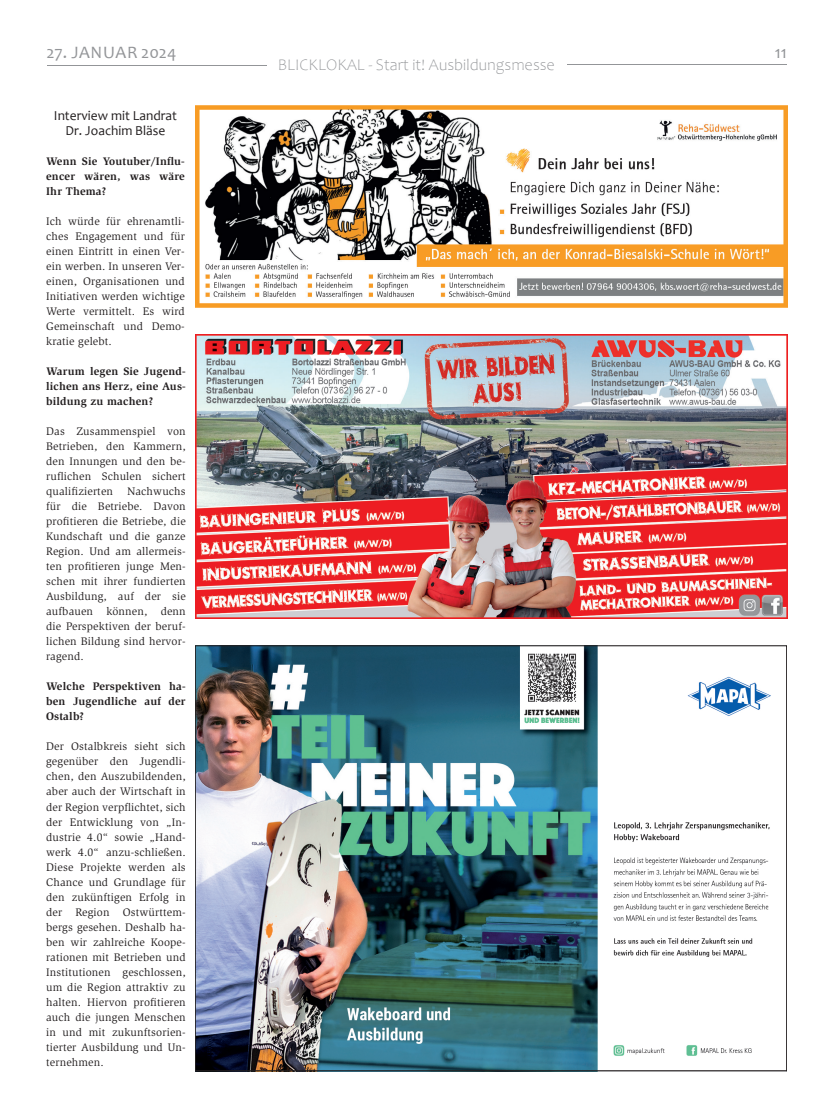
<style>
.page{position:relative;width:833px;height:1117px;background:#fff}
.page>*{position:absolute;margin:0;border:0;box-sizing:border-box;transform-origin:0 0}
.t1{font:17.5px "Candara";letter-spacing:.015em;color:#939598}
.t2{font:300 16.25px "Candara";color:#939598}
.t3{font:13.75px/15px "Candara";color:#231f20;text-align:center}
.t4{font:11.25px/15px "Slimbach Std";letter-spacing:.015em;color:#231f20;text-align:justify}
.t5{font:700 11.25px/15px "Slimbach Std";letter-spacing:.015em;color:#231f20;text-align:justify}
</style>
<div class="page">
<hr style="left:47px;top:66px;width:220px;height:1px;background:#939598">
<img style="left:197px;top:647px;width:574px;height:421px">
<img style="left:195px;top:334px;width:592px;height:284px">
<img style="left:195px;top:105px;width:592px;height:202px">
<hr style="left:567px;top:65px;width:220px;height:1px;background:#939598">
<h1 class="t1" style="left:46px;top:41px;width:131px">27. JANUAR 2024</h1>
<h1 class="t1" style="left:774px;top:41px;width:14px">11</h1>
<h2 class="t2" style="left:278px;top:56px;width:279px">BLICKLOKAL - Start it! Ausbildungsmesse</h2>
<p class="t3" style="left:54px;top:108px;width:124px">Interview mit Landrat<br>Dr. Joachim Bläse</p>
<p class="t5" style="left:46px;top:154px;width:140px">Wenn Sie Youtuber/Influ&shy;encer wären, was wäre Ihr Thema?</p>
<p class="t4" style="left:46px;top:214px;width:140px">Ich würde für ehrenamtli&shy;ches Engagement und für einen Eintritt in einen Ver&shy;ein werben. In unseren Ver&shy;einen, Organisationen und Initiativen werden wichtige Werte vermittelt. Es wird Gemeinschaft und Demo&shy;kratie gelebt.</p>
<p class="t5" style="left:46px;top:364px;width:141px">Warum legen Sie Jugend&shy;lichen ans Herz, eine Aus&shy;bildung zu machen?</p>
<p class="t4" style="left:46px;top:424px;width:141px">Das Zusammenspiel von Betrieben, den Kammern, den Innungen und den be&shy;ruflichen Schulen sichert qualifizierten Nachwuchs für die Betriebe. Davon profitieren die Betriebe, die Kundschaft und die ganze Region. Und am allermeis&shy;ten profitieren junge Men&shy;schen mit ihrer fundierten Ausbildung, auf der sie aufbauen können, denn die Perspektiven der beruf&shy;lichen Bildung sind hervor&shy;ragend.</p>
<p class="t5" style="left:46px;top:679px;width:141px">Welche Perspektiven ha&shy;ben Jugendliche auf der Ostalb?</p>
<p class="t4" style="left:46px;top:739px;width:141px">Der Ostalbkreis sieht sich gegenüber den Jugendli&shy;chen, den Auszubildenden, aber auch der Wirtschaft in der Region verpflichtet, sich der Entwicklung von „In&shy;dustrie 4.0“ sowie „Hand&shy;werk 4.0“ anzu-schließen.<br>Diese Projekte werden als Chance und Grundlage für den zukünftigen Erfolg in der Region Ostwürttem&shy;bergs gesehen. Deshalb ha&shy;ben wir zahlreiche Koope&shy;rationen mit Betrieben und Institutionen geschlossen, um die Region attraktiv zu halten. Hiervon profitieren auch die jungen Menschen in und mit zukunftsorien&shy;tierter Ausbildung und Un&shy;ternehmen.</p>
</div>
